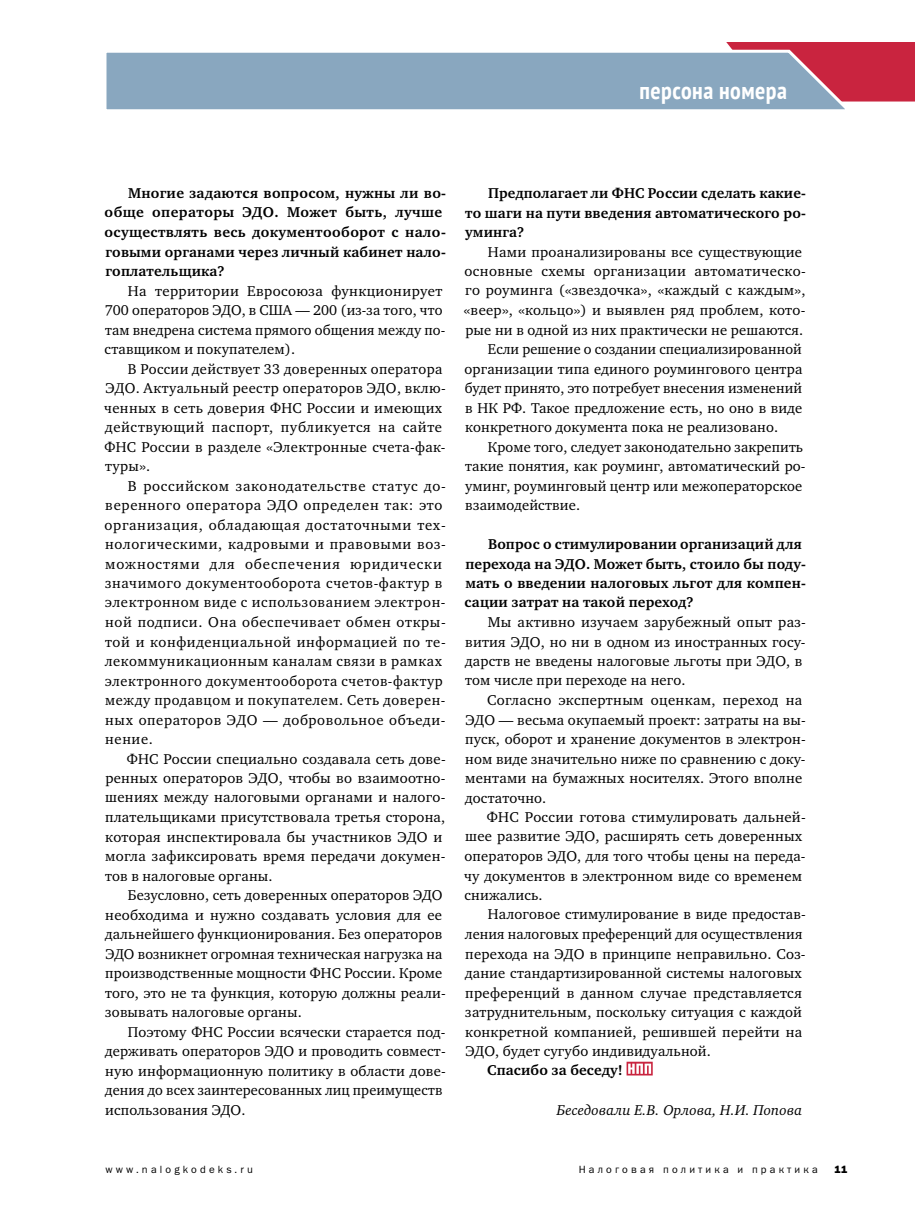
<style>
.page{position:relative;width:915px;height:1212px;background:#fff}
.page>*{position:absolute;margin:0;border:0;box-sizing:border-box;transform-origin:0 0}
.t1{font:700 condensed 24px "PT Sans";letter-spacing:.02em;color:#fff}
.t2{font:14.7px/19.5px "Charter ITC";letter-spacing:.015em;color:#000}
.t3{font:14.7px/19.5px "Charter ITC";letter-spacing:.04em;color:#000}
.t4{font:700 14.7px/19.5px "Charter ITC";letter-spacing:.01em;color:#000}
.t5{font:italic 14.7px "Charter ITC";letter-spacing:.01em;color:#000}
.t6{font:10.5px "Franklin Gothic Book ITC";letter-spacing:.3em;color:#000}
.t7{font:10.5px "Franklin Gothic Heavy ITC";color:#000}
</style>
<div class="page">
<div style="left:726px;top:42px;width:189px;height:60px;background:#c9243f"></div>
<svg style="left:106px;top:48px;width:747px;height:62px;background:#96a8be"></svg>
<svg style="left:627px;top:1062px;width:26px;height:14px"></svg>
<h1 class="t1" style="left:639px;top:75px;width:149px">персона номера</h1>
<p class="t4" style="left:105px;top:183px;width:343px;text-indent:24px">Многие задаются вопросом, нужны ли во&shy;обще операторы ЭДО. Может быть, лучше осуществлять весь документооборот с нало&shy;говыми органами через личный кабинет нало&shy;гоплательщика?</p>
<p class="t2" style="left:105px;top:281px;width:342px;text-indent:23px">На территории Евросоюза функционирует 700 операторов ЭДО, в США — 200 (из-за того, что там внедрена система прямого общения между по&shy;ставщиком и покупателем).</p>
<p class="t2" style="left:104px;top:359px;width:343px;text-indent:24px">В России действует 33 доверенных оператора ЭДО. Актуальный реестр операторов ЭДО, вклю&shy;ченных в сеть доверия ФНС России и имеющих действующий паспорт, публикуется на сайте ФНС России в разделе «Электронные счета-фак&shy;туры».</p>
<p class="t3" style="left:105px;top:476px;width:343px;text-indent:23px">В российском законодательстве статус до&shy;веренного оператора ЭДО определен так: это организация, обладающая достаточными тех&shy;нологическими, кадровыми и правовыми воз&shy;можностями для обеспечения юридически значимого документооборота счетов-фактур в электронном виде с использованием электрон&shy;ной подписи. Она обеспечивает обмен откры&shy;той и конфиденциальной информацией по те&shy;лекоммуникационным каналам связи в рамках электронного документооборота счетов-фактур между продавцом и покупателем. Сеть доверен&shy;ных операторов ЭДО — добровольное объеди&shy;нение.</p>
<p class="t2" style="left:105px;top:749px;width:342px;text-indent:22px">ФНС России специально создавала сеть дове&shy;ренных операторов ЭДО, чтобы во взаимоотно&shy;шениях между налоговыми органами и налого&shy;плательщиками присутствовала третья сторона, которая инспектировала бы участников ЭДО и могла зафиксировать время передачи докумен&shy;тов в налоговые органы.</p>
<p class="t2" style="left:105px;top:885px;width:342px;text-indent:23px">Безусловно, сеть доверенных операторов ЭДО необходима и нужно создавать условия для ее дальнейшего функционирования. Без операторов ЭДО возникнет огромная техническая нагрузка на производственные мощности ФНС России. Кроме того, это не та функция, которую должны реали&shy;зовывать налоговые органы.</p>
<p class="t2" style="left:105px;top:1022px;width:342px;text-indent:23px">Поэтому ФНС России всячески старается под&shy;держивать операторов ЭДО и проводить совмест&shy;ную информационную политику в области дове&shy;дения до всех заинтересованных лиц преимуществ использования ЭДО.</p>
<p class="t4" style="left:465px;top:183px;width:342px;text-align:justify;text-indent:23px">Предполагает ли ФНС России сделать какие&shy;то шаги на пути введения автоматического ро&shy;уминга?</p>
<p class="t2" style="left:488px;top:242px;width:316px">Нами проанализированы все существующие</p>
<p class="t2" style="left:465px;top:261px;width:343px">основные схемы организации автоматическо-</p>
<p class="t2" style="left:465px;top:281px;width:342px">го роуминга («звездочка», «каждый с каждым»,</p>
<p class="t2" style="left:464px;top:300px;width:343px">«веер», «кольцо») и выявлен ряд проблем, кото-</p>
<p class="t2" style="left:465px;top:320px;width:339px">рые ни в одной из них практически не решаются.</p>
<p class="t2" style="left:488px;top:339px;width:315px">Если решение о создании специализированной</p>
<p class="t2" style="left:465px;top:359px;width:339px">организации типа единого роумингового центра</p>
<p class="t2" style="left:465px;top:378px;width:339px">будет принято, это потребует внесения изменений</p>
<p class="t2" style="left:465px;top:398px;width:339px">в НК РФ. Такое предложение есть, но оно в виде</p>
<p class="t2" style="left:465px;top:417px;width:314px">конкретного документа пока не реализовано.</p>
<p class="t2" style="left:488px;top:437px;width:317px">Кроме того, следует законодательно закрепить</p>
<p class="t2" style="left:465px;top:456px;width:342px">такие понятия, как роуминг, автоматический ро-</p>
<p class="t2" style="left:465px;top:476px;width:339px">уминг, роуминговый центр или межоператорское</p>
<p class="t2" style="left:465px;top:495px;width:116px">взаимодействие.</p>
<p class="t4" style="left:465px;top:534px;width:343px;text-indent:23px">Вопрос о стимулировании организаций для перехода на ЭДО. Может быть, стоило бы поду&shy;мать о введении налоговых льгот для компен&shy;сации затрат на такой переход?</p>
<p class="t2" style="left:465px;top:612px;width:342px;text-indent:23px">Мы активно изучаем зарубежный опыт раз&shy;вития ЭДО, но ни в одном из иностранных госу&shy;дарств не введены налоговые льготы при ЭДО, в том числе при переходе на него.</p>
<p class="t2" style="left:465px;top:690px;width:342px;text-indent:22px">Согласно экспертным оценкам, переход на ЭДО — весьма окупаемый проект: затраты на вы&shy;пуск, оборот и хранение документов в электрон&shy;ном виде значительно ниже по сравнению с доку&shy;ментами на бумажных носителях. Этого вполне достаточно.</p>
<p class="t2" style="left:464px;top:807px;width:343px;text-indent:23px">ФНС России готова стимулировать дальней&shy;шее развитие ЭДО, расширять сеть доверенных операторов ЭДО, для того чтобы цены на переда&shy;чу документов в электронном виде со временем снижались.</p>
<p class="t2" style="left:465px;top:905px;width:342px;text-indent:23px">Налоговое стимулирование в виде предостав&shy;ления налоговых преференций для осуществления перехода на ЭДО в принципе неправильно. Соз&shy;дание стандартизированной системы налоговых преференций в данном случае представляется затруднительным, поскольку ситуация с каждой конкретной компанией, решившей перейти на ЭДО, будет сугубо индивидуальной.</p>
<p class="t4" style="left:487px;top:1061px;width:137px">Спасибо за беседу!</p>
<p class="t5" style="left:557px;top:1100px;width:247px">Беседовали Е.В. Орлова, Н.И. Попова</p>
<p class="t6" style="left:105px;top:1163px;width:149px">www.nalogkodeks.ru</p>
<p class="t6" style="left:579px;top:1163px;width:241px">Налоговая политика и практика</p>
<p class="t7" style="left:835px;top:1163px;width:14px">11</p>
</div>
